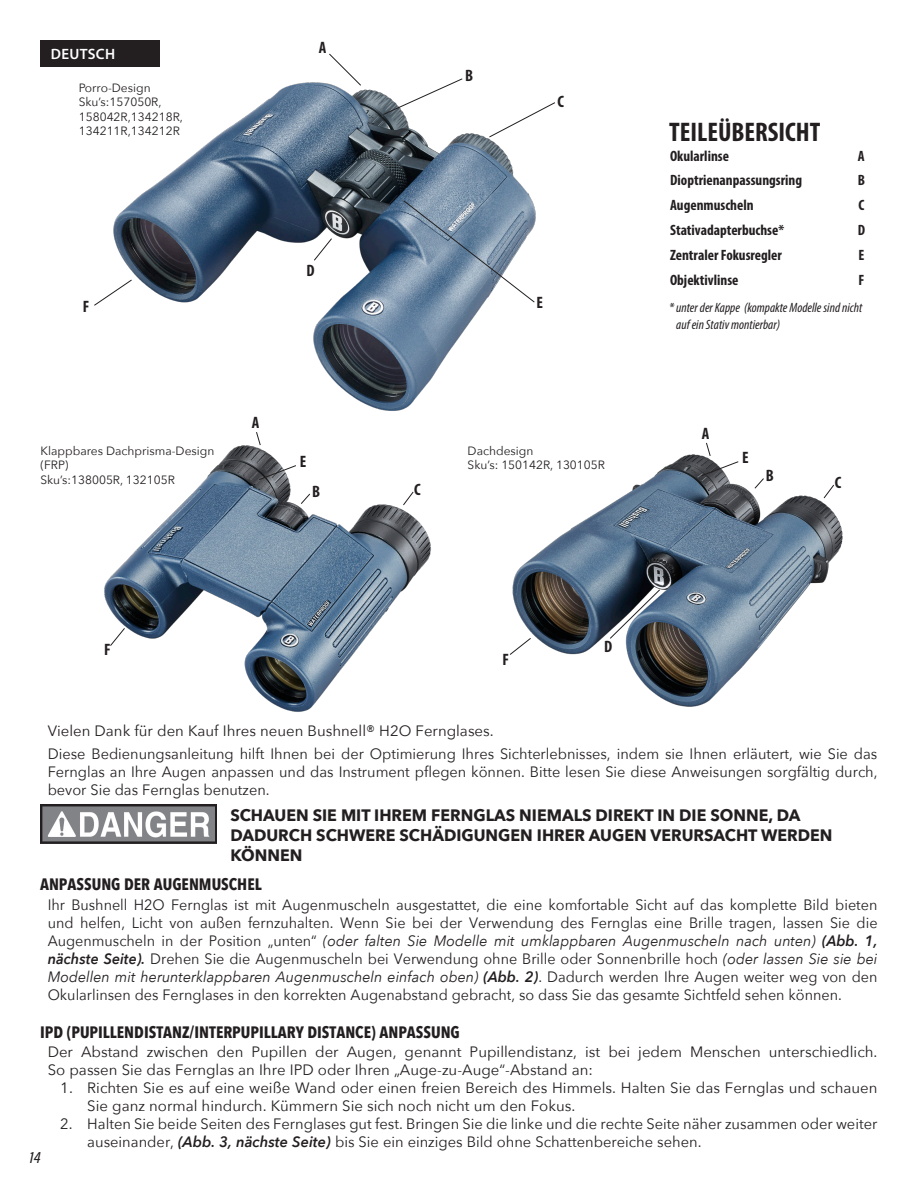
<style>
.page{position:relative;width:918px;height:1188px;background:#fff}
.page>*{position:absolute;margin:0;border:0;box-sizing:border-box;transform-origin:0 0}
.t1{font:700 condensed 27px "Myriad Pro";color:#231f20}
.t2{font:700 16.5px/19.8px "Avenir Next";color:#231f20}
.t3{font:700 16.5px "Avenir Next Condensed";color:#231f20}
.t4{font:700 condensed 16.5px "Myriad Pro";color:#231f20}
.t5{font:italic 500 16.5px "Acumin Pro Cond";color:#231f20}
.body_copy{font:15px/18px "Avenir Next";color:#231f20}
.body_copy-2{font:15px/18px "Avenir Next";color:#231f20;text-align:justify;scale:.96 1}
.t6{font:700 condensed 15px "Myriad Pro";color:#231f20}
.t7{font:600 15px "Myriad Pro";letter-spacing:.02em;color:#fff}
.t8{font:italic condensed 13.5px/16.2px "Myriad Pro";color:#231f20}
.t9{font:12px/14.4px "Avenir Next";color:#231f20}
.s1{font-style:italic}
.s2{font-weight:600;font-style:italic}
</style>
<div class="page">
<img style="left:40px;top:805px;width:177px;height:39px">
<div style="left:40px;top:40px;width:120px;height:27px;background:#231f20"></div>
<img style="left:113px;top:82px;width:423px;height:329px">
<svg style="left:488px;top:102px;width:67px;height:36px"></svg>
<svg style="left:94px;top:279px;width:39px;height:27px"></svg>
<svg style="left:403px;top:200px;width:132px;height:103px;background:#8c9fb3"></svg>
<img style="left:512px;top:454px;width:331px;height:253px">
<img style="left:104px;top:445px;width:327px;height:267px">
<svg style="left:313px;top:238px;width:20px;height:23px"></svg>
<svg style="left:382px;top:78px;width:81px;height:37px"></svg>
<svg style="left:328px;top:53px;width:34px;height:33px"></svg>
<svg style="left:256px;top:432px;width:5px;height:14px"></svg>
<svg style="left:258px;top:465px;width:39px;height:16px"></svg>
<svg style="left:109px;top:627px;width:17px;height:20px"></svg>
<svg style="left:754px;top:478px;width:11px;height:11px"></svg>
<svg style="left:823px;top:484px;width:12px;height:15px"></svg>
<svg style="left:609px;top:589px;width:52px;height:50px"></svg>
<svg style="left:509px;top:637px;width:23px;height:19px"></svg>
<svg style="left:300px;top:493px;width:11px;height:12px"></svg>
<svg style="left:402px;top:491px;width:12px;height:15px"></svg>
<svg style="left:701px;top:442px;width:38px;height:35px"></svg>
<p class="t7" style="left:51px;top:44px;width:66px">DEUTSCH</p>
<p class="t9" style="left:79px;top:80px;width:73px">Porro-Design</p>
<p class="t9" style="left:79px;top:94px;width:106px">Sku’s:157050R,<br>158042R,134218R,<br>134211R,134212R</p>
<p class="t4" style="left:319px;top:37px;width:9px">A</p>
<p class="t4" style="left:465px;top:66px;width:9px">B</p>
<p class="t4" style="left:558px;top:91px;width:8px">C</p>
<p class="t4" style="left:307px;top:260px;width:10px">D</p>
<p class="t4" style="left:83px;top:296px;width:8px">F</p>
<p class="t4" style="left:537px;top:293px;width:8px">E</p>
<p class="t4" style="left:252px;top:413px;width:9px">A</p>
<p class="t9" style="left:40px;top:443px;width:175px">Klappbares Dachprisma-Design (FRP)</p>
<p class="t9" style="left:40px;top:472px;width:136px">Sku’s:138005R, 132105R</p>
<p class="t4" style="left:104px;top:639px;width:8px">F</p>
<p class="t4" style="left:300px;top:451px;width:8px">E</p>
<p class="t4" style="left:312px;top:481px;width:9px">B</p>
<p class="t4" style="left:414px;top:479px;width:8px">C</p>
<p class="t9" style="left:468px;top:443px;width:67px">Dachdesign</p>
<p class="t9" style="left:468px;top:457px;width:139px">Sku’s: 150142R, 130105R</p>
<p class="t4" style="left:503px;top:649px;width:8px">F</p>
<p class="t4" style="left:604px;top:636px;width:10px">D</p>
<p class="t1" style="left:669px;top:115px;width:153px">TEILEÜBERSICHT</p>
<p class="t6" style="left:670px;top:146px;width:60px">Okularlinse</p>
<p class="t6" style="left:858px;top:146px;width:8px">A</p>
<p class="t6" style="left:670px;top:171px;width:134px">Dioptrienanpassungsring</p>
<p class="t6" style="left:858px;top:171px;width:9px">B</p>
<p class="t6" style="left:670px;top:196px;width:85px">Augenmuscheln</p>
<p class="t6" style="left:858px;top:196px;width:7px">C</p>
<p class="t6" style="left:670px;top:221px;width:116px">Stativadapterbuchse*</p>
<p class="t6" style="left:858px;top:221px;width:9px">D</p>
<p class="t6" style="left:670px;top:246px;width:113px">Zentraler Fokusregler</p>
<p class="t6" style="left:858px;top:246px;width:7px">E</p>
<p class="t6" style="left:670px;top:271px;width:70px">Objektivlinse</p>
<p class="t6" style="left:858px;top:271px;width:7px">F</p>
<p class="t8" style="left:676px;top:300px;width:188px;text-indent:-7px">* unter der Kappe (kompakte Modelle sind nicht auf ein Stativ montierbar)</p>
<p class="t4" style="left:702px;top:423px;width:9px">A</p>
<p class="t4" style="left:742px;top:448px;width:8px">E</p>
<p class="t4" style="left:766px;top:466px;width:9px">B</p>
<p class="t4" style="left:835px;top:473px;width:8px">C</p>
<p class="body_copy" style="left:48px;top:722px;width:448px">Vielen Dank für den Kauf Ihres neuen Bushnell® H2O Fernglases.</p>
<p class="body_copy" style="left:48px;top:744px;width:831px;text-align:justify">Diese Bedienungsanleitung hilft Ihnen bei der Optimierung Ihres Sichterlebnisses, indem sie Ihnen erläutert, wie Sie das Fernglas an Ihre Augen anpassen und das Instrument pflegen können. Bitte lesen Sie diese Anweisungen sorgfältig durch, bevor Sie das Fernglas benutzen.</p>
<p class="t2" style="left:230px;top:805px;width:604px">SCHAUEN SIE MIT IHREM FERNGLAS NIEMALS DIREKT IN DIE SONNE, DA<br>DADURCH SCHWERE SCHÄDIGUNGEN IHRER AUGEN VERURSACHT WERDEN<br>KÖNNEN</p>
<p class="t3" style="left:40px;top:874px;width:223px">ANPASSUNG DER AUGENMUSCHEL</p>
<p class="body_copy-2" style="left:48px;top:895px;width:866px">Ihr Bushnell H2O Fernglas ist mit Augenmuscheln ausgestattet, die eine komfortable Sicht auf das komplette Bild bieten und helfen, Licht von außen fernzuhalten. Wenn Sie bei der Verwendung des Fernglas eine Brille tragen, lassen Sie die Augenmuscheln in der Position „unten“ <span class="s1">(oder falten Sie Modelle mit umklappbaren Augenmuscheln nach unten)</span> <span class="s2">(Abb. 1, nächste Seite).</span> Drehen Sie die Augenmuscheln bei Verwendung ohne Brille oder Sonnenbrille hoch <span class="s1">(oder lassen Sie sie bei Modellen mit herunterklappbaren Augenmuscheln einfach oben)</span> <span class="s2">(Abb. 2)</span>. Dadurch werden Ihre Augen weiter weg von den Okularlinsen des Fernglases in den korrekten Augenabstand gebracht, so dass Sie das gesamte Sichtfeld sehen können.</p>
<p class="t3" style="left:40px;top:1022px;width:421px">IPD (PUPILLENDISTANZ/INTERPUPILLARY DISTANCE) ANPASSUNG</p>
<p class="body_copy" style="left:48px;top:1042px;width:831px">Der Abstand zwischen den Pupillen der Augen, genannt Pupillendistanz, ist bei jedem Menschen unterschiedlich.<br>So passen Sie das Fernglas an Ihre IPD oder Ihren „Auge-zu-Auge“-Abstand an:</p>
<p class="body_copy" style="left:87px;top:1078px;width:792px;text-indent:-27px">1. Richten Sie es auf eine weiße Wand oder einen freien Bereich des Himmels. Halten Sie das Fernglas und schauen<br>Sie ganz normal hindurch. Kümmern Sie sich noch nicht um den Fokus.</p>
<p class="body_copy" style="left:87px;top:1114px;width:792px;text-indent:-27px">2. Halten Sie beide Seiten des Fernglases gut fest. Bringen Sie die linke und die rechte Seite näher zusammen oder weiter auseinander, <span class="s2">(Abb. 3, nächste Seite)</span> bis Sie ein einziges Bild ohne Schattenbereiche sehen.</p>
<p class="t5" style="left:30px;top:1146px;width:12px">14</p>
</div>
